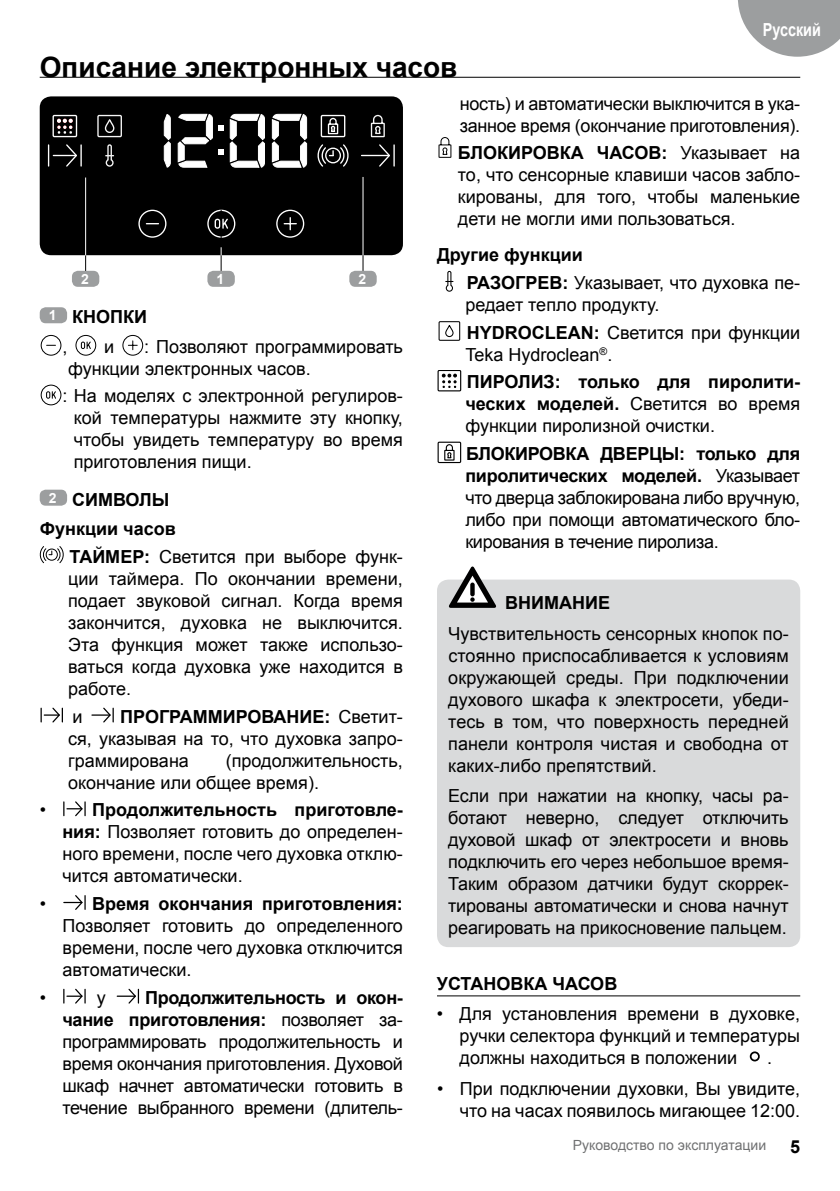
<style>
.page{position:relative;width:840px;height:1191px;background:#fff}
.page>*{position:absolute;margin:0;border:0;box-sizing:border-box;transform-origin:0 0}
.t1{font:700 28px "Arial";color:#000}
.t2{font:18px/22px "Arial";color:#000;text-align:justify}
.t3{font:700 18px/29.6px "Arial";color:#000}
.t4{font:700 18px "Arial";color:#fff;scale:.8 1}
.t5{font:14px "Arial";color:#707172}
.t6{font:700 14px "Arial";color:#fff}
.s1{font-weight:400}
.s2{font-weight:700}
</style>
<div class="page">
<svg style="left:738px;top:0;width:101px;height:57px"></svg>
<div style="left:437px;top:579px;width:362px;height:368px;background:#d9dadb;border-radius:11px"></div>
<hr style="left:40px;top:77px;width:759px;height:1px;background:#000">
<div style="left:40px;top:307px;width:27px;height:16px;background:#9c9e9f;border-radius:6px"></div>
<div style="left:41px;top:335px;width:20px;height:20px;border:1px solid #000;border-radius:50%"></div>
<svg style="left:76px;top:335px;width:20px;height:20px"></svg>
<div style="left:75px;top:335px;width:21px;height:20px;border:1px solid #000;border-radius:50%"></div>
<svg style="left:81px;top:341px;width:10px;height:8px"></svg>
<div style="left:122px;top:335px;width:21px;height:20px;border:1px solid #000;border-radius:50%"></div>
<svg style="left:128px;top:341px;width:9px;height:9px"></svg>
<div style="left:41px;top:384px;width:20px;height:21px;border:1px solid #000;border-radius:50%"></div>
<svg style="left:46px;top:391px;width:10px;height:8px"></svg>
<div style="left:40px;top:489px;width:27px;height:16px;background:#9c9e9f;border-radius:6px"></div>
<svg style="left:40px;top:546px;width:24px;height:18px"></svg>
<svg style="left:40px;top:707px;width:23px;height:16px"></svg>
<svg style="left:92px;top:707px;width:22px;height:16px"></svg>
<svg style="left:63px;top:801px;width:23px;height:16px"></svg>
<svg style="left:64px;top:895px;width:22px;height:15px"></svg>
<svg style="left:63px;top:988px;width:23px;height:16px"></svg>
<svg style="left:117px;top:988px;width:22px;height:16px"></svg>
<hr style="left:437px;top:995px;width:362px;height:1px;background:#000">
<svg style="left:438px;top:137px;width:13px;height:21px"></svg>
<svg style="left:445px;top:271px;width:8px;height:21px"></svg>
<div style="left:438px;top:321px;width:22px;height:20px;border:1px solid #000"></div>
<div style="left:445px;top:325px;width:8px;height:12px;border:1px solid #000;border-radius:4px"></div>
<div style="left:437px;top:370px;width:24px;height:21px;border:1px solid #000"></div>
<svg style="left:441px;top:374px;width:15px;height:14px"></svg>
<div style="left:437px;top:442px;width:24px;height:21px;border:1px solid #000"></div>
<svg style="left:443px;top:443px;width:12px;height:18px"></svg>
<div style="left:749px;top:1051px;width:10px;height:10px;background:#fff;border:2px solid #000;border-radius:50%"></div>
<div style="left:40px;top:96px;width:363px;height:159px;background:#000;border-radius:11px"></div>
<div style="left:276px;top:210px;width:28px;height:28px;border:1px solid #fff;border-radius:50%"></div>
<svg style="left:284px;top:218px;width:12px;height:12px"></svg>
<div style="left:138px;top:210px;width:28px;height:28px;border:1px solid #fff;border-radius:50%"></div>
<svg style="left:146px;top:223px;width:12px;height:1px"></svg>
<div style="left:207px;top:210px;width:28px;height:28px;border:1px solid #fff;border-radius:50%"></div>
<div style="left:214px;top:219px;width:6px;height:10px;background:#fff;border-radius:3px"></div>
<svg style="left:216px;top:219px;width:12px;height:10px"></svg>
<div style="left:52px;top:115px;width:25px;height:22px;border:1px solid #fff"></div>
<svg style="left:57px;top:119px;width:16px;height:15px"></svg>
<svg style="left:105px;top:144px;width:9px;height:23px"></svg>
<div style="left:105px;top:119px;width:9px;height:14px;border:1px solid #f6f6f6;border-radius:4px"></div>
<div style="left:97px;top:115px;width:25px;height:22px;border:1px solid #f6f6f6"></div>
<div style="left:320px;top:115px;width:25px;height:22px;border:1px solid #fff"></div>
<svg style="left:327px;top:117px;width:12px;height:18px"></svg>
<hr style="left:80px;top:145px;width:2px;height:21px;background:#fff">
<svg style="left:48px;top:144px;width:29px;height:23px"></svg>
<svg style="left:361px;top:114px;width:33px;height:53px"></svg>
<svg style="left:317px;top:144px;width:32px;height:23px"></svg>
<svg style="left:230px;top:114px;width:35px;height:54px"></svg>
<svg style="left:272px;top:114px;width:35px;height:54px"></svg>
<svg style="left:178px;top:114px;width:46px;height:54px"></svg>
<svg style="left:164px;top:114px;width:7px;height:54px"></svg>
<hr style="left:85px;top:210px;width:1px;height:67px;background:#000">
<div style="left:72px;top:271px;width:27px;height:16px;background:#9c9e9f;border-radius:6px"></div>
<hr style="left:85px;top:177px;width:1px;height:78px;background:#fff">
<hr style="left:220px;top:210px;width:1px;height:67px;background:#000">
<div style="left:207px;top:271px;width:28px;height:16px;background:#9c9e9f;border-radius:6px"></div>
<hr style="left:362px;top:210px;width:1px;height:67px;background:#000">
<div style="left:349px;top:271px;width:27px;height:16px;background:#9c9e9f;border-radius:6px"></div>
<hr style="left:362px;top:177px;width:1px;height:78px;background:#fff">
<svg style="left:448px;top:566px;width:48px;height:42px"></svg>
<h1 class="t1" style="left:40px;top:48px;width:419px">Описание электронных часов</h1>
<p class="t4" style="left:762px;top:18px;width:74px">Русский</p>
<p class="t6" style="left:81px;top:270px;width:9px">2</p>
<p class="t6" style="left:216px;top:270px;width:9px">1</p>
<p class="t6" style="left:358px;top:270px;width:9px">2</p>
<p class="t3" style="left:62px;top:303px;width:86px;text-indent:-14px"><sup>1</sup> КНОПКИ <span class="s1">,</span></p>
<p class="t2" style="left:68px;top:336px;width:336px;text-indent:76px">: Позволяют программировать функции электронных часов.</p>
<p class="t2" style="left:74px;top:385px;width:330px;text-indent:-11px">: На моделях с электронной регулиров&shy;кой температуры нажмите эту кнопку, чтобы увидеть температуру во время приготовления пищи.</p>
<p class="t3" style="left:40px;top:485px;width:138px;text-align:center"><sup>2</sup> СИМВОЛЫ<br>Функции часов</p>
<p class="t2" style="left:68px;top:546px;width:336px"><span class="s2">ТАЙМЕР:</span> Светится при выборе функ&shy;ции таймера. По окончании времени, подает звуковой сигнал. Когда время закончится, духовка не выключится.<br>Эта функция может также использо&shy;ваться когда духовка уже находится в работе.</p>
<p class="t2" style="left:72px;top:705px;width:12px">и</p>
<p class="t2" style="left:104px;top:336px;width:12px">и</p>
<p class="t2" style="left:68px;top:705px;width:336px;text-indent:52px"><span class="s2">ПРОГРАММИРОВАНИЕ:</span> Светит&shy;ся, указывая на то, что духовка запро&shy;граммирована</p>
<p class="t2" style="left:68px;top:749px;width:336px;text-indent:158px">(продолжительность, окончание или общее время).</p>
<p class="t2" style="left:40px;top:799px;width:8px">•</p>
<p class="t2" style="left:62px;top:799px;width:342px;text-indent:30px"><span class="s2">Продолжительность приготовле&shy;ния:</span> Позволяет готовить до определен&shy;ного времени, после чего духовка отклю&shy;чится автоматически.</p>
<p class="t2" style="left:40px;top:893px;width:8px">•</p>
<p class="t3" style="left:92px;top:889px;width:312px">Время окончания приготовления:</p>
<p class="t2" style="left:62px;top:915px;width:342px">Позволяет готовить до определенного времени, после чего духовка отключится автоматически.</p>
<p class="t2" style="left:40px;top:986px;width:8px">•</p>
<p class="t2" style="left:97px;top:986px;width:10px">y</p>
<p class="t2" style="left:62px;top:986px;width:342px;text-indent:83px"><span class="s2">Продолжительность и окон&shy;чание приготовления:</span> позволяет за&shy;программировать продолжительность и время окончания приготовления. Духовой шкаф начнет автоматически готовить в течение выбранного времени (длитель-</p>
<p class="t2" style="left:459px;top:92px;width:342px">ность) и автоматически выключится в ука&shy;занное время (окончание приготовления).</p>
<p class="t2" style="left:457px;top:142px;width:343px"><span class="s2">БЛОКИРОВКА ЧАСОВ:</span> Указывает на то, что сенсорные клавиши часов забло&shy;кированы, для того, чтобы маленькие дети не могли ими пользоваться.</p>
<p class="t2" style="left:466px;top:241px;width:335px;line-height:27.6px;text-indent:-30px"><span class="s2">Другие функции<br>РАЗОГРЕВ:</span> Указывает, что духовка пе-</p>
<p class="t2" style="left:465px;top:291px;width:336px;line-height:27.6px">редает тепло продукту.<br><span class="s2">HYDROCLEAN:</span> Светится при функции</p>
<p class="t3" style="left:465px;top:341px;width:336px;line-height:27.6px"><span class="s1">Teka Hydroclean</span><sup>®</sup><span class="s1">.<br></span>ПИРОЛИЗ: только для пиролити-</p>
<p class="t2" style="left:465px;top:393px;width:336px"><span class="s2">ческих моделей.</span> Светится во время функции пиролизной очистки.</p>
<p class="t2" style="left:465px;top:443px;width:336px"><span class="s2">БЛОКИРОВКА ДВЕРЦЫ: только для пиролитических моделей.</span> Указывает что дверца заблокирована либо вручную, либо при помощи автоматического бло&shy;кирования в течение пиролиза.</p>
<p class="t3" style="left:505px;top:588px;width:106px">ВНИМАНИЕ</p>
<p class="t2" style="left:448px;top:622px;width:342px">Чувствительность сенсорных кнопок по&shy;стоянно приспосабливается к условиям окружающей среды. При подключении духового шкафа к электросети, убеди&shy;тесь в том, что поверхность передней панели контроля чистая и свободна от каких-либо препятствий.</p>
<p class="t2" style="left:448px;top:785px;width:342px">Если при нажатии на кнопку, часы ра&shy;ботают неверно, следует отключить духовой шкаф от электросети и вновь подключить его через небольшое время-Таким образом датчики будут скоррек&shy;тированы автоматически и снова начнут реагировать на прикосновение пальцем.</p>
<p class="t3" style="left:436px;top:969px;width:182px">УСТАНОВКА ЧАСОВ</p>
<p class="t2" style="left:459px;top:1003px;width:342px;text-indent:-23px">• Для установления времени в духовке, ручки селектора функций и температуры должны находиться в положении</p>
<p class="t2" style="left:766px;top:1047px;width:7px">.</p>
<p class="t2" style="left:437px;top:1077px;width:364px;text-align:right">• При подключении духовки, Вы увидите, что на часах появилось мигающее 12:00.</p>
<p class="t5" style="left:572px;top:1136px;width:195px">Руководство по эксплуатации</p>
<p class="t3" style="left:789px;top:1132px;width:12px">5</p>
</div>
